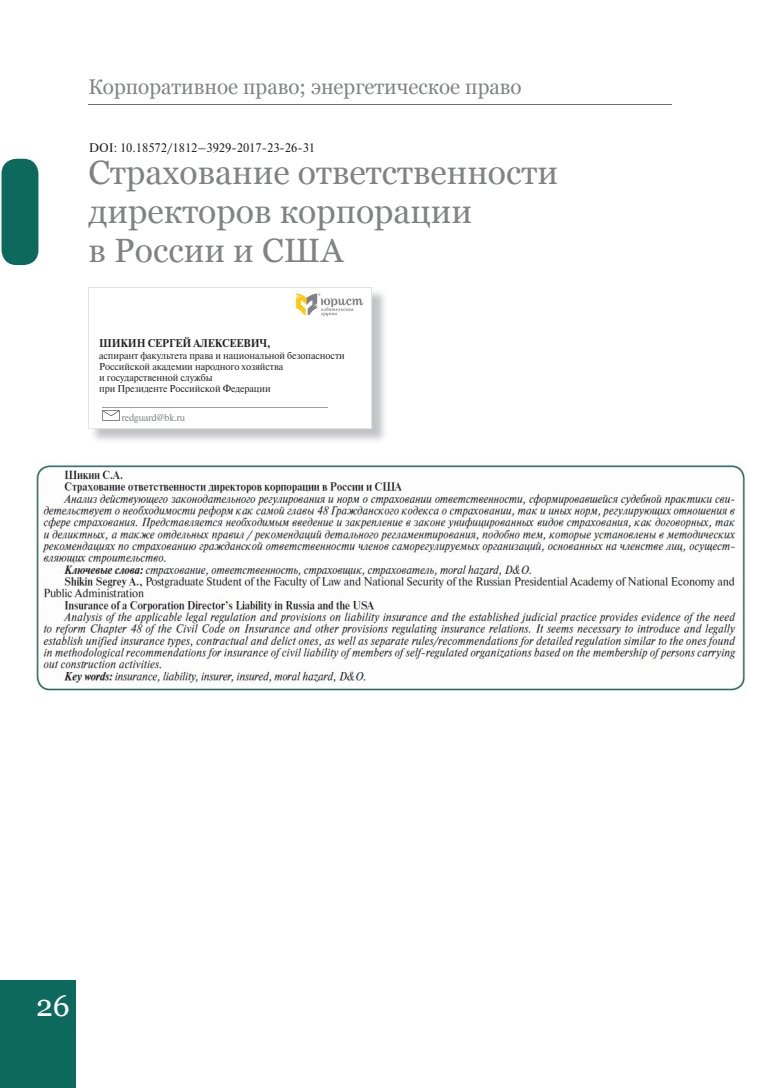
<style>
.page{position:relative;width:780px;height:1088px;background:#fff}
.page>*{position:absolute;margin:0;border:0;box-sizing:border-box;transform-origin:0 0}
.t1{font:33.75px/38.8px "Georgia";color:#808285}
.t2{font:30px "Georgia";color:#fff}
.t3{font:21.25px "Georgia";color:#808285}
.t4{font:12.5px "Newton C";color:#231f20}
.t5{font:700 11.25px "Newton C";letter-spacing:-.01em;color:#231f20;scale:.96 1}
.t6{font:10px/11.2px "Newton C";letter-spacing:-.01em;color:#231f20;scale:.96 1}
.t7{font:10px "Newton C";letter-spacing:-.02em;color:#808285}
</style>
<div class="page">
<hr style="left:89px;top:105px;width:582px;height:1px;background:#6c6d70">
<div style="left:1px;top:980px;width:75px;height:108px;background:#0d685e"></div>
<svg style="left:89px;top:287px;width:283px;height:141px"></svg>
<hr style="left:102px;top:407px;width:225px;height:1px;background:#9c9ea1">
<svg style="left:102px;top:410px;width:17px;height:11px"></svg>
<img style="left:292px;top:289px;width:75px;height:30px">
<div style="left:2px;top:159px;width:36px;height:106px;background:#0d685e;border-radius:15px"></div>
<img style="left:36px;top:465px;width:709px;height:226px">
<h3 class="t3" style="left:89px;top:74px;width:434px">Корпоративное право; энергетическое право</h3>
<p class="t4" style="left:89px;top:143px;width:228px">DOI: 10.18572/1812–3929-2017-23-26-31</p>
<h1 class="t1" style="left:89px;top:153px;width:471px">Страхование ответственности директоров корпорации<br>в России и США</h1>
<p class="t5" style="left:99px;top:339px;width:180px">ШИКИН СЕРГЕЙ АЛЕКСЕЕВИЧ,</p>
<p class="t6" style="left:99px;top:350px;width:257px">аспирант факультета права и национальной безопасности Российской академии народного хозяйства<br>и государственной службы<br>при Президенте Российской Федерации</p>
<p class="t7" style="left:121px;top:414px;width:65px">redguard@bk.ru</p>
<h2 class="t2" style="left:36px;top:989px;width:35px">26</h2>
</div>
